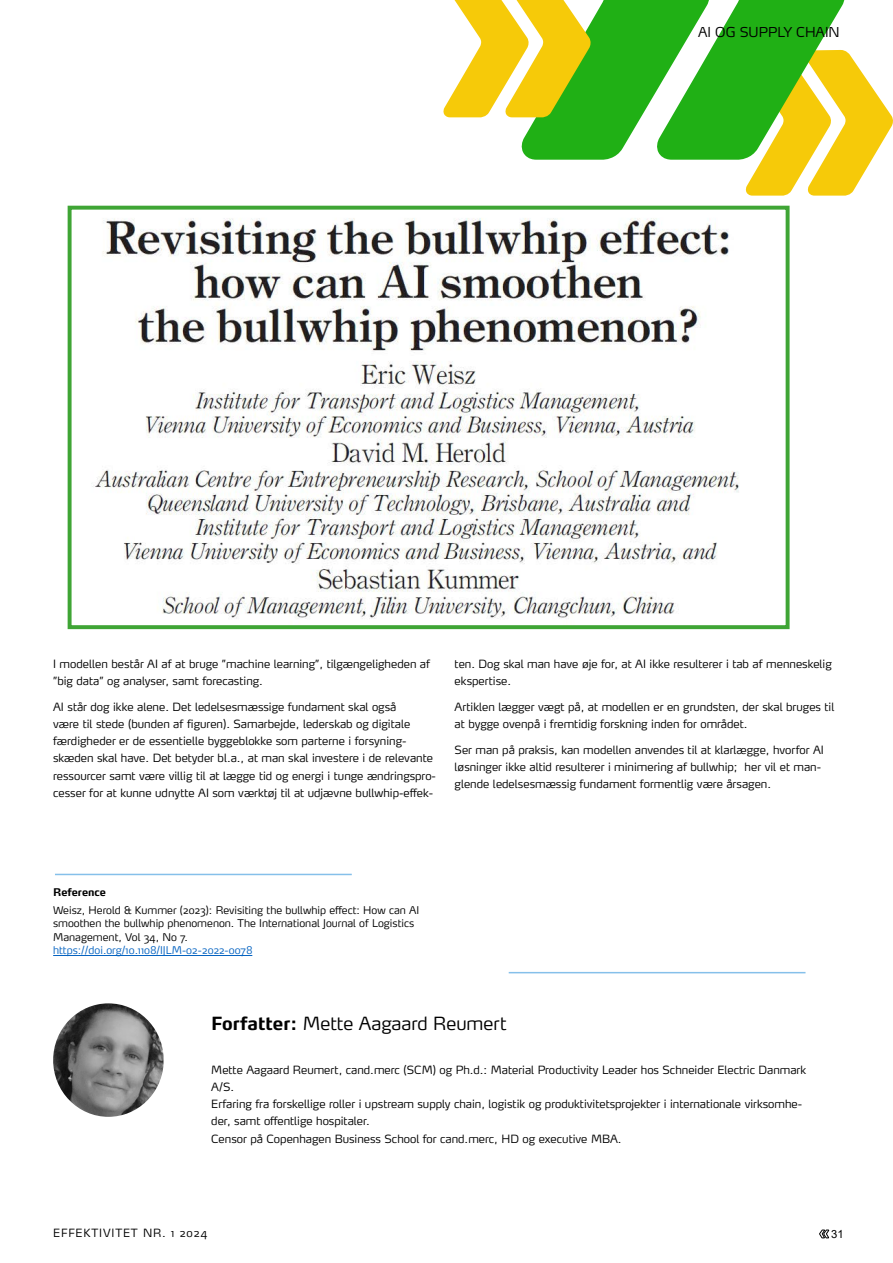
<style>
.page{position:relative;width:893px;height:1263px;background:#fff}
.page>*{position:absolute;margin:0;border:0;box-sizing:border-box;transform-origin:0 0}
.Forfatter_overskrift{font:300 18px "Max";color:#000}
.t1{font:300 13.5px "Max";color:#000}
.Brødtekst{font:300 11.25px/17.2px "Max";color:#000}
.paragraph{font:300 11.25px/17.2px "Max";color:#000}
.Brødtekst-2{font:300 11.25px "Max";letter-spacing:.075em;color:#000}
.t2{font:11.25px "Arial";color:#000}
.Brødtekst-3{font:300 10.5px/13.5px "Max";color:#000}
.Brødtekst-4{font:700 10.5px "Max";color:#000}
.s1{color:#0563c1}
.s2{font-weight:700}
</style>
<div class="page">
<svg style="left:443px;top:0;width:450px;height:196px"></svg>
<img style="left:53px;top:1003px;width:111px;height:114px">
<hr style="left:509px;top:972px;width:296px;height:1px;background:#85c0ea">
<hr style="left:53px;top:955px;width:199px;height:1px;background:#0563c1">
<hr style="left:55px;top:874px;width:297px;height:1px;background:#85c0ea">
<img style="left:91px;top:218px;width:648px;height:401px">
<div style="left:68px;top:206px;width:722px;height:423px;border:4px solid #3fa535"></div>
<svg style="left:819px;top:1229px;width:10px;height:9px"></svg>
<p class="t1" style="left:698px;top:23px;width:143px">AI OG SUPPLY CHAIN</p>
<p class="Brødtekst" style="left:53px;top:655px;width:378px">I modellen består AI af at bruge ”machine learning”, tilgængeligheden af ”big data” og analyser, samt forecasting.</p>
<p class="Brødtekst" style="left:53px;top:698px;width:384px">AI står dog ikke alene. Det ledelsesmæssige fundament skal også<br>være til stede (bunden af figuren). Samarbejde, lederskab og digitale færdigheder er de essentielle byggeblokke som parterne i forsyning&shy;skæden skal have. Det betyder bl.a., at man skal investere i de relevante ressourcer samt være villig til at lægge tid og energi i tunge ændringspro&shy;cesser for at kunne udnytte AI som værktøj til at udjævne bullwhip-effek-</p>
<p class="Brødtekst" style="left:455px;top:655px;width:379px">ten. Dog skal man have øje for, at AI ikke resulterer i tab af menneskelig ekspertise.</p>
<p class="Brødtekst" style="left:455px;top:698px;width:381px">Artiklen lægger vægt på, at modellen er en grundsten, der skal bruges til at bygge ovenpå i fremtidig forskning inden for området.</p>
<p class="Brødtekst" style="left:455px;top:741px;width:371px">Ser man på praksis, kan modellen anvendes til at klarlægge, hvorfor AI løsninger ikke altid resulterer i minimering af bullwhip; her vil et man&shy;glende ledelsesmæssig fundament formentlig være årsagen.</p>
<p class="Brødtekst-4" style="left:53px;top:886px;width:54px">Reference</p>
<p class="Brødtekst-3" style="left:53px;top:903px;width:367px">Weisz, Herold &amp; Kummer (2023): Revisiting the bullwhip effect: How can AI smoothen the bullwhip phenomenon. The International Journal of Logistics Management, Vol 34, No 7.<br><span class="s1">https://doi.org/10.1108/IJLM-02-2022-0078</span></p>
<p class="Forfatter_overskrift" style="left:211px;top:1012px;width:297px"><span class="s2">Forfatter:</span> Mette Aagaard Reumert</p>
<p class="paragraph" style="left:211px;top:1061px;width:596px">Mette Aagaard Reumert, cand.merc (SCM) og Ph.d.: Material Productivity Leader hos Schneider Electric Danmark<br>A/S.</p>
<p class="paragraph" style="left:211px;top:1095px;width:592px">Erfaring fra forskellige roller i upstream supply chain, logistik og produktivitetsprojekter i internationale virksomhe&shy;der, samt offentlige hospitaler.</p>
<p class="paragraph" style="left:211px;top:1130px;width:412px">Censor på Copenhagen Business School for cand.merc, HD og executive MBA.</p>
<p class="Brødtekst-2" style="left:53px;top:1226px;width:156px">EFFEKTIVITET NR. 1 2024</p>
<p class="t2" style="left:831px;top:1226px;width:14px">31</p>
</div>
